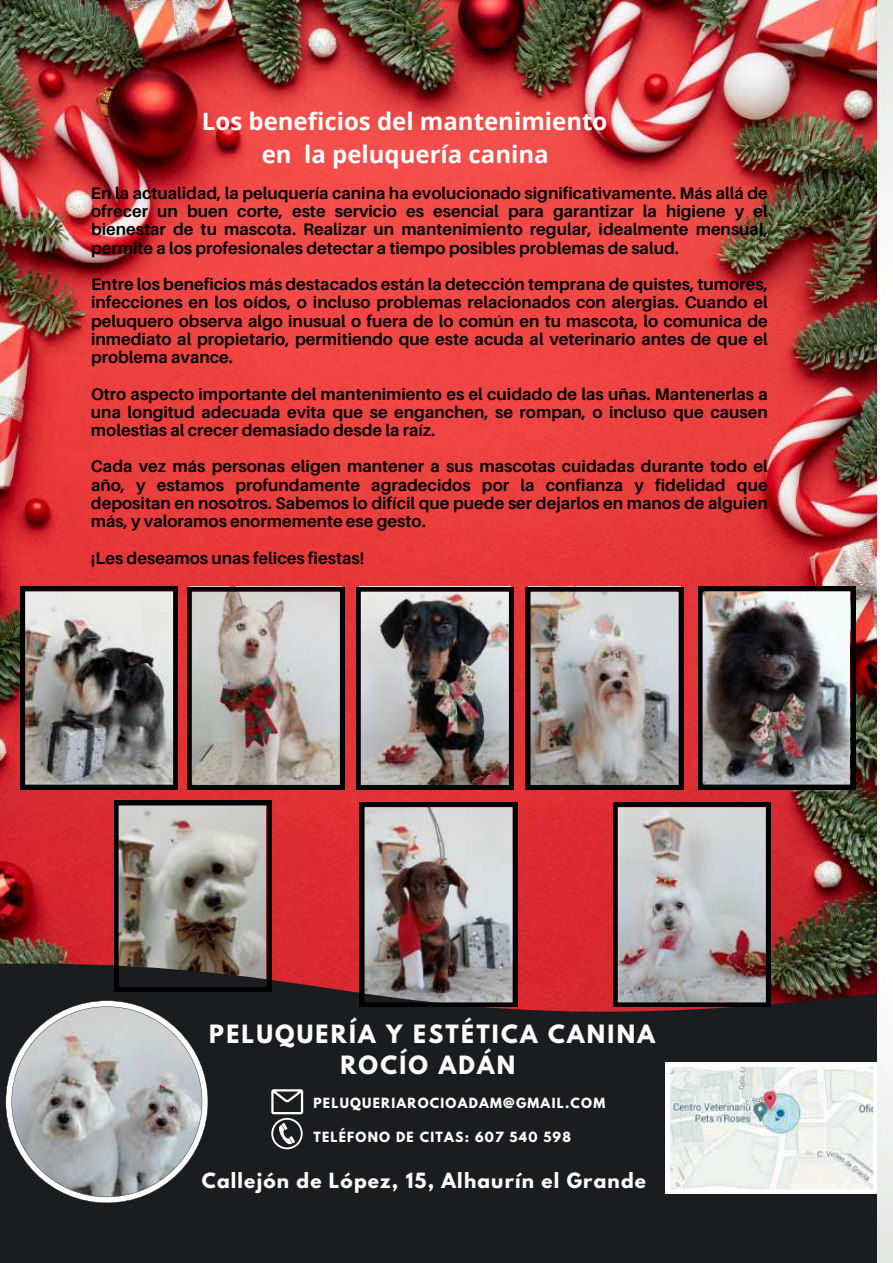
<style>
.page{position:relative;width:893px;height:1263px;background:#fff}
.page>*{position:absolute;margin:0;border:0;box-sizing:border-box;transform-origin:0 0}
.t1{font:700 24px/33px "Open Sans";color:#fff;text-align:center}
.t2{font:700 22.35px/30.9px "League Spartan";letter-spacing:.1em;color:#fff;text-align:center}
.t3{font:700 18.6px "League Spartan";letter-spacing:.065em;color:#fff}
.t4{font:700 16.65px/18.1px "Aileron";color:#000;text-align:justify}
.t5{font:700 12.45px "League Spartan";letter-spacing:.1em;color:#fff}
</style>
<div class="page">
<img style="left:0;top:0;width:878px;height:959px">
<svg style="left:0;top:959px;width:878px;height:304px;background:#251d20"></svg>
<svg style="left:6px;top:1000px;width:202px;height:203px;background:#949698"></svg>
<svg style="left:271px;top:1089px;width:32px;height:60px"></svg>
<svg style="left:114px;top:801px;width:157px;height:190px;background:#827e76"></svg>
<img style="left:360px;top:802px;width:157px;height:204px">
<img style="left:613px;top:802px;width:157px;height:204px">
<svg style="left:21px;top:587px;width:157px;height:202px;background:#888684"></svg>
<img style="left:187px;top:587px;width:157px;height:202px">
<img style="left:356px;top:587px;width:157px;height:202px">
<img style="left:526px;top:587px;width:157px;height:202px">
<img style="left:698px;top:587px;width:157px;height:202px">
<svg style="left:666px;top:1062px;width:212px;height:131px"></svg>
<h1 class="t1" style="left:202px;top:105px;width:407px">Los beneficios del mantenimiento en la peluquería canina</h1>
<p class="t4" style="left:91px;top:184px;width:678px">En la actualidad, la peluquería canina ha evolucionado significativamente. Más allá de ofrecer un buen corte, este servicio es esencial para garantizar la higiene y el bienestar de tu mascota. Realizar un mantenimiento regular, idealmente mensual, permite a los profesionales detectar a tiempo posibles problemas de salud.</p>
<p class="t4" style="left:91px;top:275px;width:678px">Entre los beneficios más destacados están la detección temprana de quistes, tumores, infecciones en los oídos, o incluso problemas relacionados con alergias. Cuando el peluquero observa algo inusual o fuera de lo común en tu mascota, lo comunica de inmediato al propietario, permitiendo que este acuda al veterinario antes de que el problema avance.</p>
<p class="t4" style="left:91px;top:385px;width:678px">Otro aspecto importante del mantenimiento es el cuidado de las uñas. Mantenerlas a una longitud adecuada evita que se enganchen, se rompan, o incluso que causen molestias al crecer demasiado desde la raíz.</p>
<p class="t4" style="left:91px;top:458px;width:678px">Cada vez más personas eligen mantener a sus mascotas cuidadas durante todo el año, y estamos profundamente agradecidos por la confianza y fidelidad que depositan en nosotros. Sabemos lo difícil que puede ser dejarlos en manos de alguien más, y valoramos enormemente ese gesto.</p>
<p class="t4" style="left:91px;top:549px;width:275px">¡Les deseamos unas felices fiestas!</p>
<h2 class="t2" style="left:209px;top:1018px;width:447px">PELUQUERÍA Y ESTÉTICA CANINA<br>ROCÍO ADÁN</h2>
<p class="t5" style="left:313px;top:1093px;width:293px">PELUQUERIAROCIOADAM@GMAIL.COM</p>
<p class="t5" style="left:313px;top:1127px;width:259px">TELÉFONO DE CITAS: 607 540 598</p>
<p class="t3" style="left:202px;top:1166px;width:446px">Callejón de López, 15, Alhaurín el Grande</p>
</div>
